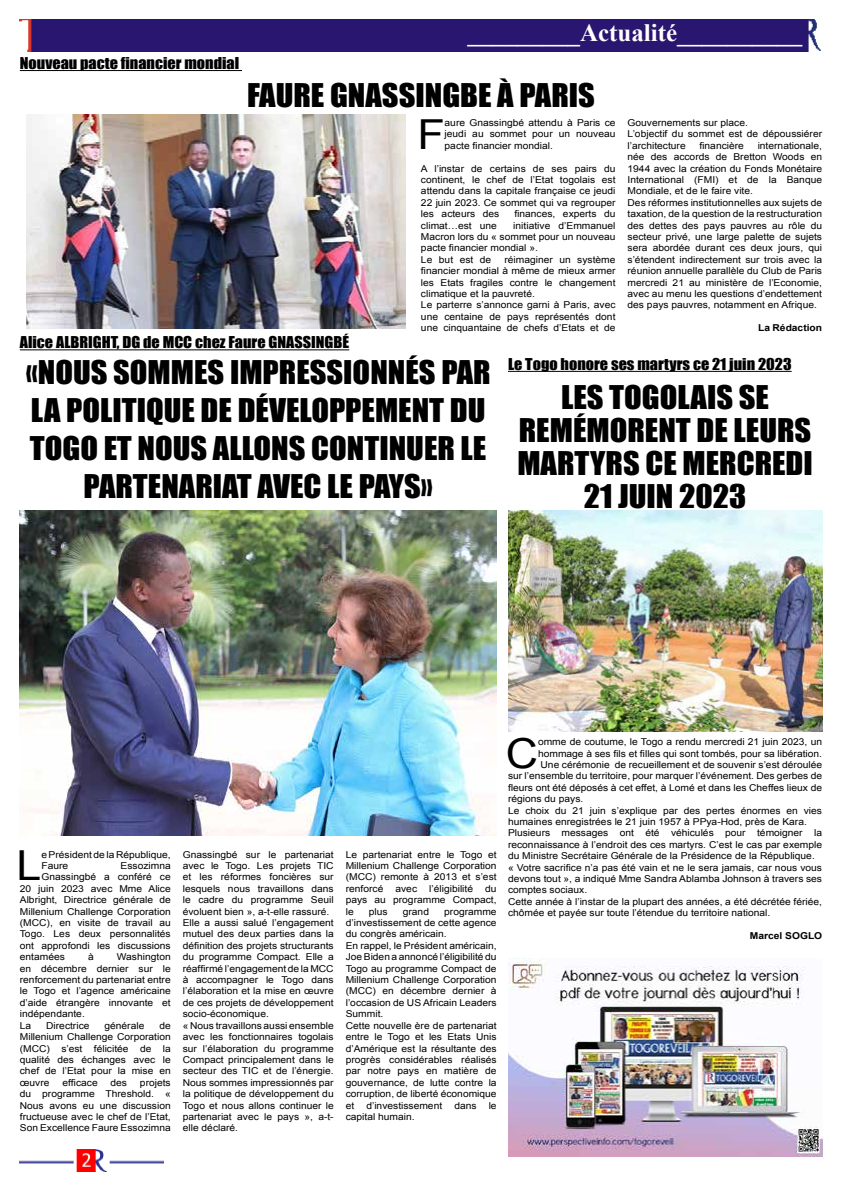
<style>
.page{position:relative;width:842px;height:1191px;background:#fff}
.page>*{position:absolute;margin:0;border:0;box-sizing:border-box;transform-origin:0 0}
.t1{font:41.4px "Arial";color:#000;scale:1.08 1}
.t2{font:30px/33px "Impact";color:#000;text-align:center;scale:1.08 1}
.t3{font:700 25px "Times New Roman";color:#fff}
.t4{font:15px "Impact";color:#000;scale:1.08 1}
.t5{font:9.5px/11.4px "Arial";color:#000;scale:1.08 1}
.t6{font:700 9.5px "Arial";color:#000;scale:1.08 1}
</style>
<div class="page">
<div style="left:20px;top:20px;width:801px;height:31px;background:#291670"></div>
<img style="left:20px;top:1149px;width:144px;height:22px">
<img style="left:508px;top:958px;width:314px;height:199px">
<hr style="left:20px;top:70px;width:222px;height:1px;background:#000">
<img style="left:26px;top:115px;width:380px;height:213px">
<img style="left:20px;top:511px;width:477px;height:325px">
<hr style="left:508px;top:371px;width:284px;height:1px;background:#000">
<img style="left:508px;top:511px;width:314px;height:220px">
<hr style="left:20px;top:349px;width:329px;height:1px;background:#000">
<h3 class="t4" style="left:20px;top:52px;width:205px">Nouveau pacte financier mondial</h3>
<h3 class="t3" style="left:468px;top:15px;width:336px">_________Actualité__________</h3>
<h2 class="t2" style="left:247px;top:78px;width:324px">FAURE GNASSINGBE À PARIS</h2>
<h3 class="t4" style="left:20px;top:331px;width:306px">Alice ALBRIGHT, DG de MCC chez Faure GNASSINGBÉ</h3>
<h1 class="t1" style="left:417px;top:107px;width:27px">F</h1>
<p class="t5" style="left:445px;top:117px;width:160px;text-align:justify">aure Gnassingbé attendu à Paris ce jeudi au sommet pour un nouveau pacte financier mondial.</p>
<p class="t5" style="left:421px;top:163px;width:182px;text-align:justify">A l’instar de certains de ses pairs du continent, le chef de l’Etat togolais est attendu dans la capitale française ce jeudi 22 juin 2023. Ce sommet qui va regrouper les acteurs des</p>
<p class="t5" style="left:514px;top:208px;width:95px">finances, experts du</p>
<p class="t5" style="left:421px;top:220px;width:182px;text-indent:92px">initiative d’Emmanuel<br>Macron lors du « sommet pour un nouveau pacte financier mondial ».<br>Le but est de</p>
<p class="t5" style="left:421px;top:220px;width:72px">climat…est une</p>
<p class="t5" style="left:421px;top:254px;width:182px;text-indent:83px">réimaginer un système financier mondial à même de mieux armer les Etats fragiles contre le changement climatique et la pauvreté.<br>Le parterre s’annonce garni à Paris, avec une centaine de pays représentés dont une cinquantaine de chefs d’Etats et de</p>
<p class="t5" style="left:627px;top:117px;width:182px">Gouvernements sur place.<br>L’objectif du sommet est de dépoussiérer l’architecture</p>
<p class="t5" style="left:699px;top:140px;width:43px">financière</p>
<p class="t5" style="left:627px;top:140px;width:182px;text-indent:130px">internationale, née des accords de Bretton Woods en 1944 avec la création du Fonds Monétaire International (FMI) et de la Banque Mondiale, et de le faire vite.<br>Des réformes institutionnelles aux sujets de taxation, de la question de la restructuration des dettes des pays pauvres au rôle du secteur privé, une large palette de sujets sera abordée durant ces deux jours, qui s’étendent indirectement sur trois avec la réunion annuelle parallèle du Club de Paris mercredi 21 au ministère de l’Economie, avec au menu les questions d’endettement des pays pauvres, notamment en Afrique.</p>
<p class="t6" style="left:758px;top:321px;width:61px">La Rédaction</p>
<h2 class="t2" style="left:26px;top:352px;width:432px;line-height:38px">«NOUS SOMMES IMPRESSIONNÉS PAR<br>LA POLITIQUE DE DÉVELOPPEMENT DU<br>TOGO ET NOUS ALLONS CONTINUER LE<br>PARTENARIAT AVEC LE PAYS»</h2>
<h3 class="t4" style="left:508px;top:352px;width:264px">Le Togo honore ses martyrs ce 21 juin 2023</h3>
<h2 class="t2" style="left:517px;top:379px;width:275px">LES TOGOLAIS SE<br>REMÉMORENT DE LEURS<br>MARTYRS CE MERCREDI<br>21 JUIN 2023</h2>
<h1 class="t1" style="left:17px;top:838px;width:24px">L</h1>
<p class="t5" style="left:41px;top:848px;width:121px">e Président de la République,<br>Faure</p>
<p class="t5" style="left:121px;top:860px;width:48px">Essozimna</p>
<p class="t5" style="left:41px;top:871px;width:121px">Gnassingbé a conféré ce</p>
<p class="t5" style="left:20px;top:883px;width:141px">20 juin 2023 avec Mme Alice</p>
<p class="t5" style="left:20px;top:894px;width:141px">Albright, Directrice générale de</p>
<p class="t5" style="left:20px;top:905px;width:141px">Millenium Challenge Corporation</p>
<p class="t5" style="left:20px;top:917px;width:141px">(MCC), en visite de travail au</p>
<p class="t5" style="left:20px;top:928px;width:141px">Togo. Les deux personnalités</p>
<p class="t5" style="left:20px;top:940px;width:141px">ont approfondi les discussions</p>
<p class="t5" style="left:20px;top:951px;width:43px">entamées</p>
<p class="t5" style="left:88px;top:951px;width:7px">à</p>
<p class="t5" style="left:20px;top:951px;width:141px;text-indent:97px">Washington en décembre dernier sur le renforcement du partenariat entre le Togo et l’agence américaine d’aide étrangère innovante et indépendante.<br>La</p>
<p class="t5" style="left:46px;top:1019px;width:42px">Directrice</p>
<p class="t5" style="left:104px;top:1019px;width:38px">générale</p>
<p class="t5" style="left:20px;top:1019px;width:141px;text-align:justify;text-indent:139px">de Millenium Challenge Corporation (MCC) s’est félicitée de la qualité des échanges avec le chef de l’Etat pour la mise en œuvre</p>
<p class="t5" style="left:62px;top:1076px;width:34px">efficace</p>
<p class="t5" style="left:111px;top:1076px;width:17px">des</p>
<p class="t5" style="left:20px;top:1076px;width:141px;text-align:justify;text-indent:120px">projets du programme Threshold. « Nous avons eu une discussion fructueuse avec le chef de l’Etat, Son Excellence Faure Essozimna</p>
<p class="t5" style="left:183px;top:848px;width:141px">Gnassingbé sur le partenariat avec le Togo. Les projets TIC et les réformes foncières sur lesquels nous travaillons dans le cadre du programme Seuil évoluent bien », a-t-elle rassuré.<br>Elle a aussi salué l’engagement mutuel des deux parties dans la définition des projets structurants du programme Compact. Elle a réaffirmé l’engagement de la MCC à accompagner le Togo dans l’élaboration et la mise en œuvre de ces projets de développement socio-économique.<br>« Nous travaillons aussi ensemble avec les fonctionnaires togolais sur l’élaboration du programme<br>Compact principalement dans le secteur des TIC et de l’énergie.<br>Nous sommes impressionnés par la politique de développement du<br>Togo et nous allons continuer le partenariat avec le pays », a-t&shy;elle déclaré.</p>
<p class="t5" style="left:346px;top:848px;width:141px;text-align:justify">Le partenariat entre le Togo et Millenium Challenge Corporation (MCC) remonte à 2013 et s’est renforcé</p>
<p class="t5" style="left:395px;top:883px;width:22px">avec</p>
<p class="t5" style="left:429px;top:883px;width:42px">l’éligibilité</p>
<p class="t5" style="left:346px;top:883px;width:141px;text-align:justify;text-indent:139px">du pays au programme Compact, le</p>
<p class="t5" style="left:369px;top:905px;width:19px">plus</p>
<p class="t5" style="left:403px;top:905px;width:26px">grand</p>
<p class="t5" style="left:346px;top:905px;width:141px;text-indent:98px">programme d’investissement de cette agence du congrès américain.<br>En rappel, le Président américain,<br>Joe Biden a annoncé l’éligibilité du<br>Togo au programme Compact de<br>Millenium Challenge Corporation (MCC) en décembre dernier à l’occasion de US Africain Leaders<br>Summit.<br>Cette nouvelle ère de partenariat entre le Togo et les Etats Unis d’Amérique est la résultante des progrès considérables réalisés par notre pays en matière de gouvernance, de lutte contre la corruption, de liberté économique et</p>
<p class="t5" style="left:366px;top:1099px;width:72px">d’investissement</p>
<p class="t5" style="left:454px;top:1099px;width:22px">dans</p>
<p class="t5" style="left:489px;top:1099px;width:9px">le</p>
<p class="t5" style="left:346px;top:1111px;width:65px">capital humain.</p>
<h1 class="t1" style="left:506px;top:726px;width:31px">C</h1>
<p class="t5" style="left:538px;top:736px;width:264px">omme de coutume, le Togo a rendu mercredi 21 juin 2023, un</p>
<p class="t5" style="left:538px;top:747px;width:264px">hommage à ses fils et filles qui sont tombés, pour sa libération.</p>
<p class="t5" style="left:541px;top:759px;width:262px">Une cérémonie de recueillement et de souvenir s’est déroulée</p>
<p class="t5" style="left:508px;top:770px;width:292px">sur l’ensemble du territoire, pour marquer l’événement. Des gerbes de</p>
<p class="t5" style="left:508px;top:782px;width:292px">fleurs ont été déposés à cet effet, à Lomé et dans les Cheffes lieux de</p>
<p class="t5" style="left:508px;top:793px;width:71px">régions du pays.</p>
<p class="t5" style="left:508px;top:804px;width:292px">Le choix du 21 juin s’explique par des pertes énormes en vies</p>
<p class="t5" style="left:508px;top:816px;width:278px">humaines enregistrées le 21 juin 1957 à PPya-Hod, près de Kara.</p>
<p class="t5" style="left:508px;top:827px;width:292px">Plusieurs messages ont été véhiculés pour témoigner la</p>
<p class="t5" style="left:508px;top:839px;width:292px">reconnaissance à l’endroit des ces martyrs. C’est le cas par exemple</p>
<p class="t5" style="left:508px;top:850px;width:286px">du Ministre Secrétaire Générale de la Présidence de la République.</p>
<p class="t5" style="left:508px;top:861px;width:292px">« Votre sacrifice n’a pas été vain et ne le sera jamais, car nous vous</p>
<p class="t5" style="left:508px;top:873px;width:292px">devons tout », a indiqué Mme Sandra Ablamba Johnson à travers ses</p>
<p class="t5" style="left:508px;top:884px;width:75px">comptes sociaux.</p>
<p class="t5" style="left:508px;top:896px;width:292px">Cette année à l’instar de la plupart des années, a été décrétée fériée,</p>
<p class="t5" style="left:508px;top:907px;width:244px">chômée et payée sur toute l’étendue du territoire national.</p>
<p class="t6" style="left:750px;top:929px;width:68px">Marcel SOGLO</p>
</div>
